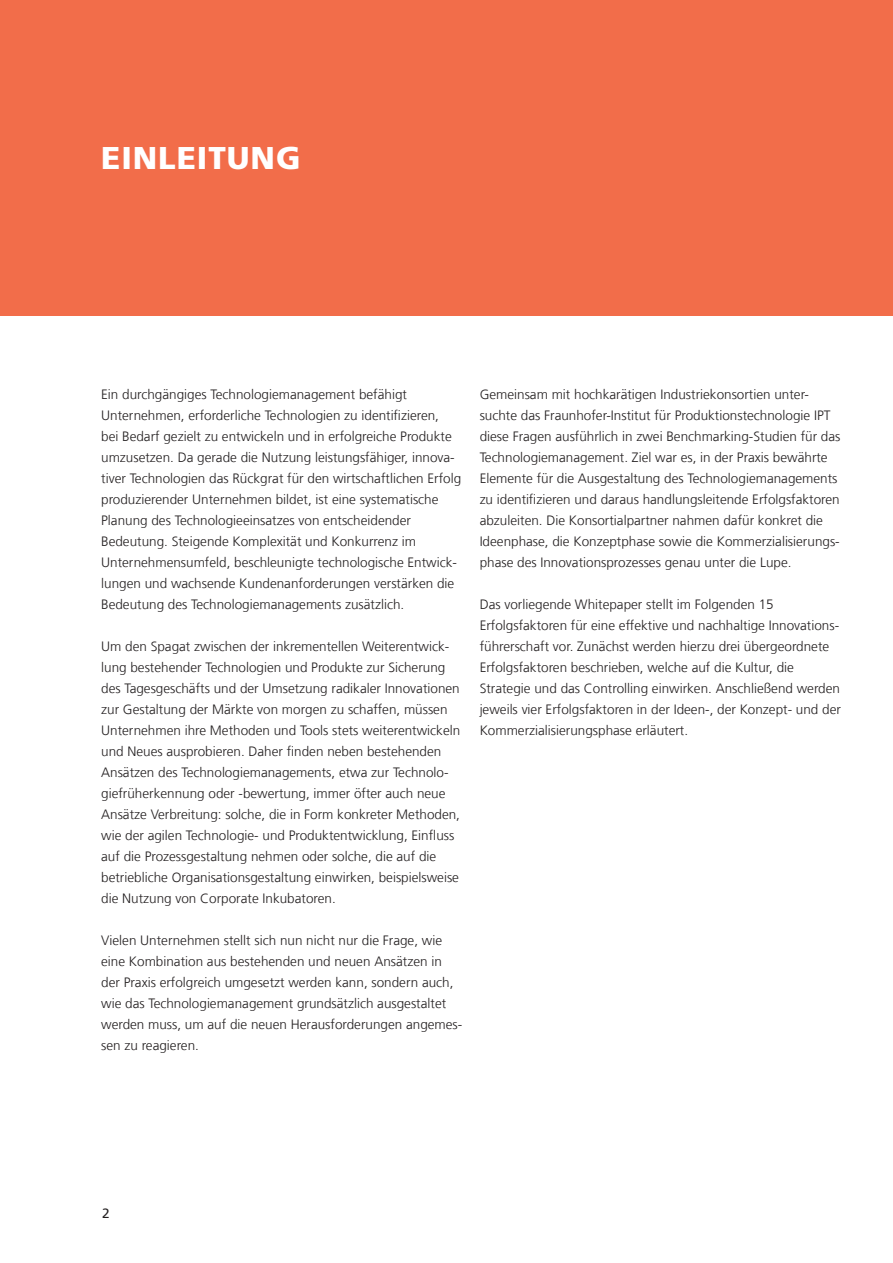
<style>
.page{position:relative;width:893px;height:1263px;background:#fff}
.page>*{position:absolute;margin:0;border:0;box-sizing:border-box;transform-origin:0 0}
._03_Standardüberschr{font:900 31.5px "Frutiger LT Com";letter-spacing:.03em;color:#fff}
._06_Fließtext{font:300 13.5px/21px "Frutiger LT Com";color:#231f20}
.t1{font:13.5px "Frutiger LT Com";color:#231f20}
</style>
<div class="page">
<div style="left:0;top:0;width:893px;height:315px;background:#f26d4a"></div>
<p class="_03_Standardüberschr" style="left:101px;top:139px;width:201px">EINLEITUNG</p>
<p class="_06_Fließtext" style="left:101px;top:384px;width:362px">Ein durchgängiges Technologiemanagement befähigt Unternehmen, erforderliche Technologien zu identifizieren,<br>bei Bedarf gezielt zu entwickeln und in erfolgreiche Produkte umzusetzen. Da gerade die Nutzung leistungsfähiger, innova&shy;tiver Technologien das Rückgrat für den wirtschaftlichen Erfolg produzierender Unternehmen bildet, ist eine systematische Planung des Technologieeinsatzes von entscheidender Bedeutung. Steigende Komplexität und Konkurrenz im Unternehmensumfeld, beschleunigte technologische Entwick&shy;lungen und wachsende Kundenanforderungen verstärken die Bedeutung des Technologiemanagements zusätzlich.</p>
<p class="_06_Fließtext" style="left:101px;top:636px;width:361px">Um den Spagat zwischen der inkrementellen Weiterentwick&shy;lung bestehender Technologien und Produkte zur Sicherung des Tagesgeschäfts und der Umsetzung radikaler Innovationen zur Gestaltung der Märkte von morgen zu schaffen, müssen Unternehmen ihre Methoden und Tools stets weiterentwickeln und Neues ausprobieren. Daher finden neben bestehenden Ansätzen des Technologiemanagements, etwa zur Technolo&shy;giefrüherkennung oder -bewertung, immer öfter auch neue Ansätze Verbreitung: solche, die in Form konkreter Methoden, wie der agilen Technologie- und Produktentwicklung, Einfluss auf die Prozessgestaltung nehmen oder solche, die auf die betriebliche Organisationsgestaltung einwirken, beispielsweise die Nutzung von Corporate Inkubatoren.</p>
<p class="_06_Fließtext" style="left:101px;top:930px;width:363px">Vielen Unternehmen stellt sich nun nicht nur die Frage, wie eine Kombination aus bestehenden und neuen Ansätzen in der Praxis erfolgreich umgesetzt werden kann, sondern auch, wie das Technologiemanagement grundsätzlich ausgestaltet werden muss, um auf die neuen Herausforderungen angemes&shy;sen zu reagieren.</p>
<p class="_06_Fließtext" style="left:480px;top:384px;width:362px">Gemeinsam mit hochkarätigen Industriekonsortien unter&shy;suchte das Fraunhofer-Institut für Produktionstechnologie IPT diese Fragen ausführlich in zwei Benchmarking-Studien für das Technologiemanagement. Ziel war es, in der Praxis bewährte Elemente für die Ausgestaltung des Technologiemanagements zu identifizieren und daraus handlungsleitende Erfolgsfaktoren abzuleiten. Die Konsortialpartner nahmen dafür konkret die Ideenphase, die Konzeptphase sowie die Kommerzialisierungs&shy;phase des Innovationsprozesses genau unter die Lupe.</p>
<p class="_06_Fließtext" style="left:480px;top:594px;width:363px">Das vorliegende Whitepaper stellt im Folgenden 15<br>Erfolgsfaktoren für eine effektive und nachhaltige Innovations&shy;führerschaft vor. Zunächst werden hierzu drei übergeordnete Erfolgsfaktoren beschrieben, welche auf die Kultur, die Strategie und das Controlling einwirken. Anschließend werden jeweils vier Erfolgsfaktoren in der Ideen-, der Konzept- und der Kommerzialisierungsphase erläutert.</p>
<p class="t1" style="left:102px;top:1205px;width:9px">2</p>
</div>
